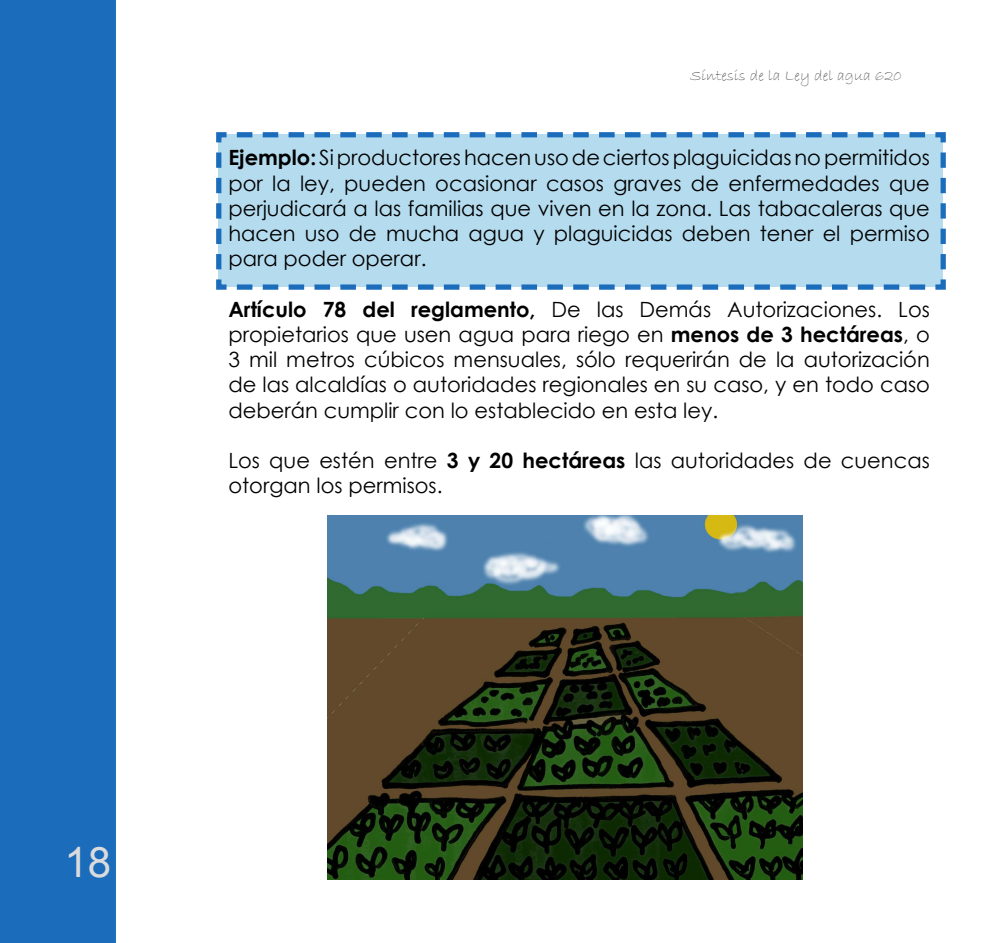
<style>
.page{position:relative;width:993px;height:943px;background:#fff}
.page>*{position:absolute;margin:0;border:0;box-sizing:border-box;transform-origin:0 0}
.t1{font:42px "Arial";color:#dadbdc}
.t2{font:21px/25.2px "Century Gothic";color:#000;text-align:justify}
.t3{font:15.75px "Bradley Hand ITC";color:#5f6062}
.s1{font-weight:700}
</style>
<div class="page">
<div style="left:0;top:0;width:116px;height:943px;background:#1c6cbc"></div>
<svg style="left:216px;top:132px;width:730px;height:158px;background:#add6eb"></svg>
<img style="left:327px;top:515px;width:475px;height:365px">
<p class="t3" style="left:690px;top:65px;width:213px">Síntesis de la Ley del agua 620</p>
<p class="t2" style="left:228px;top:145px;width:702px"><span class="s1">Ejemplo:</span> Si productores hacen uso de ciertos plaguicidas no permitidos por la ley, pueden ocasionar casos graves de enfermedades que perjudicará a las familias que viven en la zona. Las tabacaleras que hacen uso de mucha agua y plaguicidas deben tener el permiso para poder operar.</p>
<p class="t2" style="left:228px;top:296px;width:702px"><span class="s1">Artículo 78 del reglamento,</span> De las Demás Autorizaciones. Los propietarios que usen agua para riego en <span class="s1">menos de 3 hectáreas</span>, o 3 mil metros cúbicos mensuales, sólo requerirán de la autorización de las alcaldías o autoridades regionales en su caso, y en todo caso deberán cumplir con lo establecido en esta ley.</p>
<p class="t2" style="left:228px;top:447px;width:702px">Los que estén entre <span class="s1">3 y 20 hectáreas</span> las autoridades de cuencas otorgan los permisos.</p>
<h1 class="t1" style="left:64px;top:834px;width:48px">18</h1>
</div>
